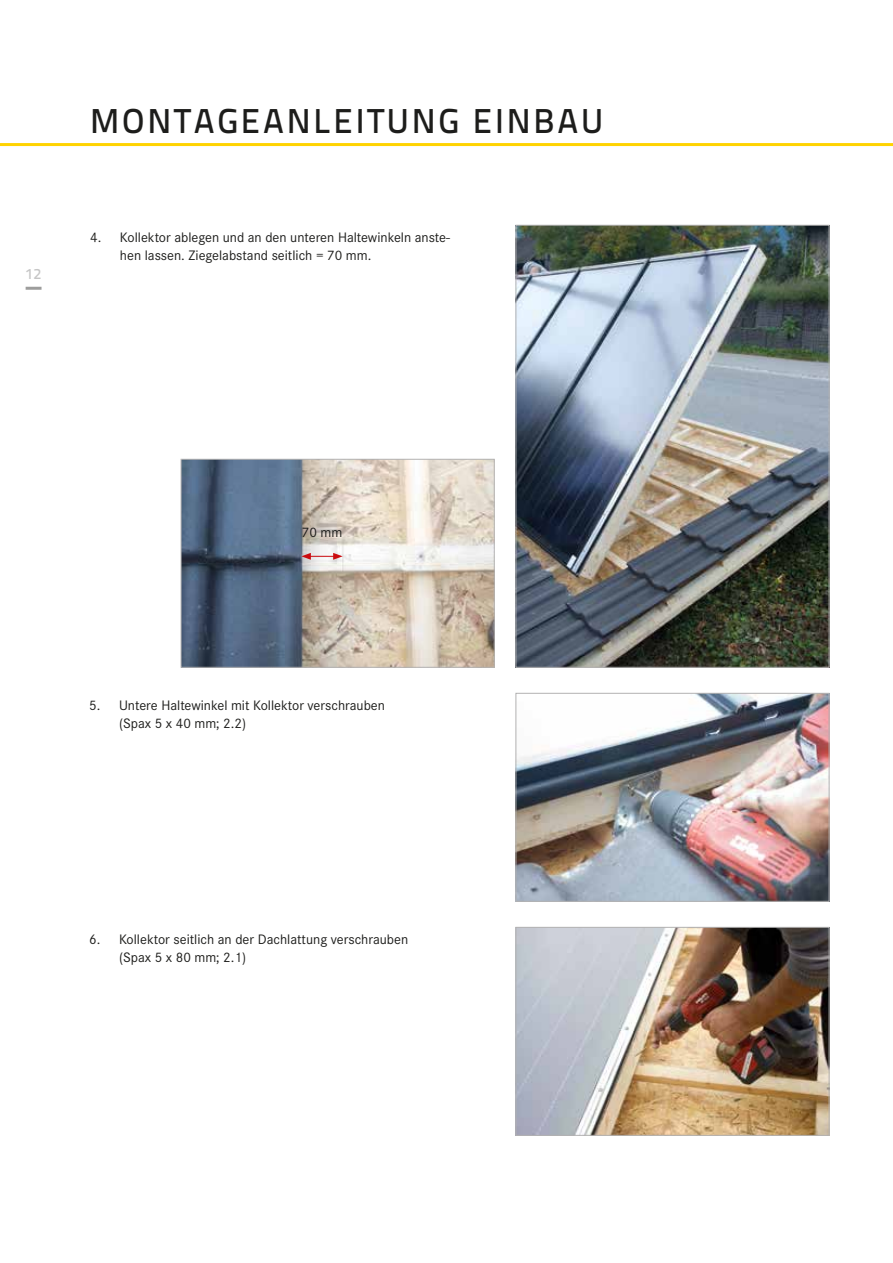
<style>
.page{position:relative;width:893px;height:1263px;background:#fff}
.page>*{position:absolute;margin:0;border:0;box-sizing:border-box;transform-origin:0 0}
.t1{font:500 34.5px "Titillium Text 22 L";letter-spacing:.08em;color:#1d1d1b}
.t2{font:500 15px "Titillium Text 22 L";color:#c6c6c6}
.t3{font:14.25px/18px "Corporate S";color:#1d1d1b}
</style>
<div class="page">
<hr style="left:26px;top:287px;width:16px;height:3px;background:#9d9d9c">
<hr style="left:0;top:143px;width:893px;height:3px;background:#ffd300">
<img style="left:518px;top:227px;width:309px;height:438px">
<div style="left:516px;top:225px;width:313px;height:442px;border:1px solid #b3b2b2"></div>
<img style="left:183px;top:461px;width:309px;height:204px">
<div style="left:181px;top:459px;width:313px;height:208px;border:1px solid #b3b2b2"></div>
<img style="left:518px;top:695px;width:309px;height:204px">
<div style="left:516px;top:693px;width:313px;height:208px;border:1px solid #b3b2b2"></div>
<img style="left:518px;top:929px;width:309px;height:204px">
<div style="left:516px;top:927px;width:313px;height:208px;border:1px solid #b3b2b2"></div>
<svg style="left:301px;top:553px;width:42px;height:7px"></svg>
<p class="t2" style="left:26px;top:263px;width:17px">12</p>
<h1 class="t1" style="left:90px;top:95px;width:514px">MONTAGEANLEITUNG EINBAU</h1>
<p class="t3" style="left:120px;top:228px;width:332px;text-indent:-30px">4. Kollektor ablegen und an den unteren Haltewinkeln anste&shy;hen lassen. Ziegelabstand seitlich = 70 mm.</p>
<p class="t3" style="left:302px;top:523px;width:42px">70 mm</p>
<p class="t3" style="left:119px;top:696px;width:267px;text-indent:-30px">5. Untere Haltewinkel mit Kollektor verschrauben (Spax 5 x 40 mm; 2.2)</p>
<p class="t3" style="left:119px;top:930px;width:291px;text-indent:-30px">6. Kollektor seitlich an der Dachlattung verschrauben (Spax 5 x 80 mm; 2.1)</p>
</div>
